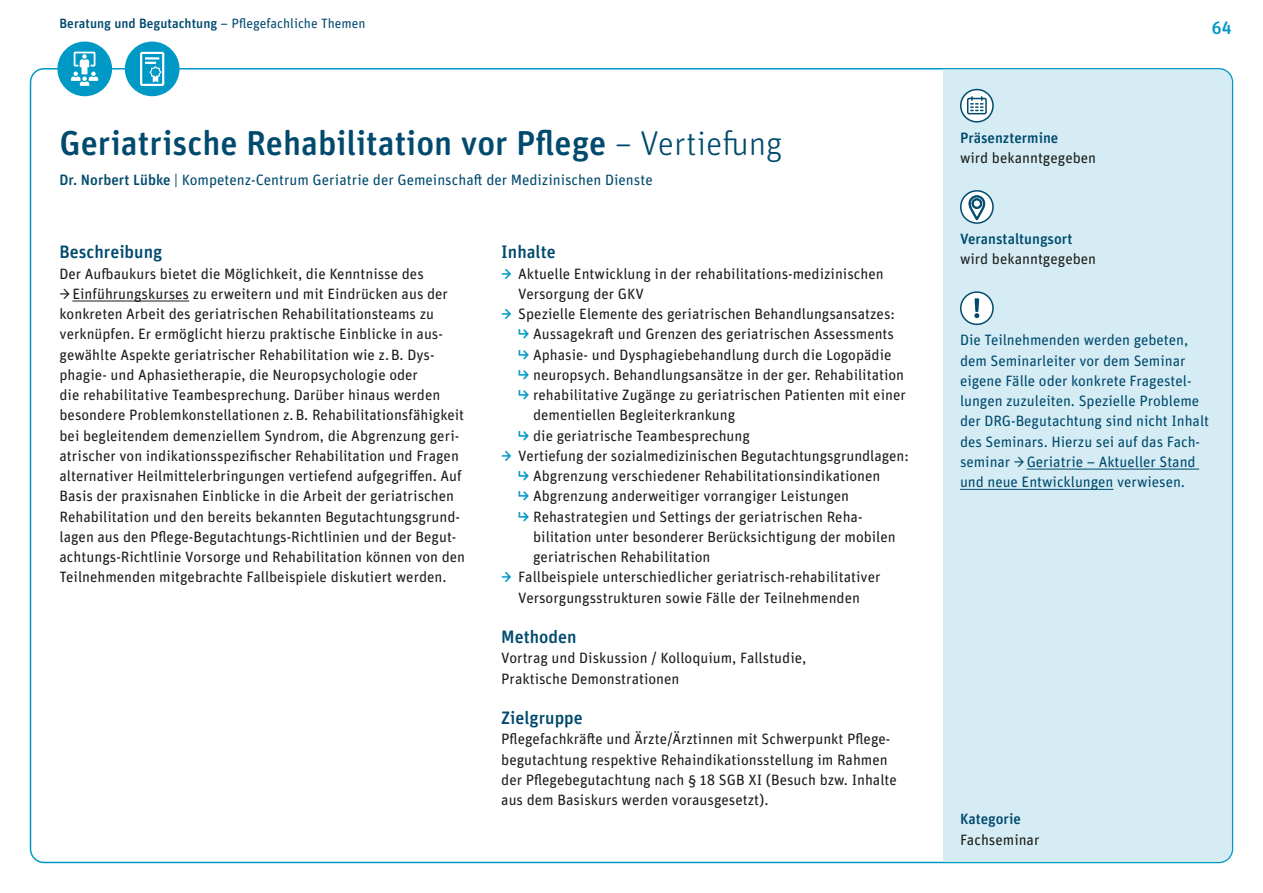
<style>
.page{position:relative;width:1263px;height:893px;background:#fff}
.page>*{position:absolute;margin:0;border:0;box-sizing:border-box;transform-origin:0 0}
.Seminartitel{font:500 34.5px "Unit Rounded Pro";color:#004a6e}
.Absatzheadline{font:500 18px "Unit Rounded Pro";color:#004a6e}
.t1{font:500 18px "Unit Rounded Pro";color:#0099c6}
.Fließtext_10_13_5{font:15px/20.2px "Unit Rounded Pro";color:#1d1d1b}
.Infokasten_Hinweis_blau_10_13_5{font:15px/20.2px "Unit Rounded Pro";color:#004a6e}
.Seminarleitung{font:15px "Unit Rounded Pro";color:#004a6e}
.Infokasten_Fließtext_10_13_5{font:15px "Unit Rounded Pro";color:#1d1d1b}
.Infokasten_Headline_blau{font:500 15px "Unit Rounded Pro";color:#004a6e}
.t2{font:500 13.5px "Unit Rounded Pro";color:#004a6e}
.s1{font-weight:400}
.s2{font-weight:300}
.s3{font-weight:500}
.s4{font-weight:500;color:#0099c6}
</style>
<div class="page">
<div style="left:943px;top:70px;width:289px;height:792px;background:#d5ecf4"></div>
<hr style="left:1027px;top:469px;width:172px;height:1px;background:#004a6e">
<hr style="left:960px;top:489px;width:153px;height:1px;background:#004a6e">
<svg style="left:961px;top:90px;width:32px;height:32px"></svg>
<div style="left:960px;top:89px;width:34px;height:34px;border:2px solid #004a6e;border-radius:50%"></div>
<div style="left:967px;top:98px;width:20px;height:16px;border:2px solid #004a6e"></div>
<svg style="left:971px;top:97px;width:12px;height:14px"></svg>
<svg style="left:961px;top:191px;width:32px;height:32px"></svg>
<div style="left:960px;top:190px;width:34px;height:34px;border:2px solid #004a6e;border-radius:50%"></div>
<svg style="left:968px;top:195px;width:17px;height:25px"></svg>
<div style="left:961px;top:292px;width:32px;height:32px;background:#fff;border-radius:50%"></div>
<div style="left:960px;top:291px;width:34px;height:34px;border:2px solid #004a6e;border-radius:50%"></div>
<svg style="left:974px;top:298px;width:5px;height:20px"></svg>
<hr style="left:72px;top:301px;width:117px;height:1px;background:#1d1d1b">
<div style="left:58px;top:42px;width:53px;height:53px;background:#0099c6;border-radius:50%"></div>
<div style="left:57px;top:42px;width:55px;height:54px;border:2px solid #0099c6;border-radius:50%"></div>
<svg style="left:71px;top:52px;width:27px;height:34px"></svg>
<div style="left:126px;top:42px;width:53px;height:53px;background:#0099c6;border-radius:50%"></div>
<div style="left:125px;top:42px;width:55px;height:54px;border:2px solid #0099c6;border-radius:50%"></div>
<svg style="left:140px;top:52px;width:24px;height:34px"></svg>
<p class="t2" style="left:60px;top:14px;width:308px">Beratung und Begutachtung <span class="s1">– Pflegefachliche Themen</span></p>
<p class="Seminartitel" style="left:60px;top:119px;width:724px">Geriatrische Rehabilitation vor Pflege <span class="s2">– Vertiefung</span></p>
<p class="Seminarleitung" style="left:60px;top:169px;width:595px"><span class="s3">Dr. Norbert Lübke</span> | Kompetenz-Centrum Geriatrie der Gemeinschaft der Medizinischen Dienste</p>
<p class="Absatzheadline" style="left:60px;top:239px;width:104px">Beschreibung</p>
<p class="Fließtext_10_13_5" style="left:60px;top:262px;width:366px">Der Aufbaukurs bietet die Möglichkeit, die Kenntnisse des</p>
<p class="Fließtext_10_13_5" style="left:60px;top:283px;width:407px">→ -Einführungskurses zu erweitern und mit Eindrücken aus der konkreten Arbeit des geriatrischen Rehabilitationsteams zu verknüpfen. Er ermöglicht hierzu praktische Einblicke in aus&shy;gewählte Aspekte geriatrischer Rehabilitation wie z.B. Dys&shy;phagie- und Aphasietherapie, die Neuropsychologie oder<br>die rehabilitative Teambesprechung. Darüber hinaus werden besondere Problemkonstellationen z.B. Rehabilitationsfähigkeit bei begleitendem demenziellem Syndrom, die Abgrenzung geri&shy;atrischer von indikationsspezifischer Rehabilitation und Fragen alternativer Heilmittelerbringungen vertiefend aufgegriffen. Auf Basis der praxisnahen Einblicke in die Arbeit der geriatrischen Rehabilitation und den bereits bekannten Begutachtungsgrund&shy;lagen aus den Pflege-Begutachtungs-Richtlinien und der Begut&shy;achtungs-Richtlinie Vorsorge und Rehabilitation können von den Teilnehmenden mitgebrachte Fallbeispiele diskutiert werden.</p>
<p class="Absatzheadline" style="left:501px;top:239px;width:56px">Inhalte</p>
<p class="Fließtext_10_13_5" style="left:518px;top:262px;width:367px;text-indent:-17px"><span class="s4">→</span> Aktuelle Entwicklung in der rehabilitations-medizinischen<br>Versorgung der GKV</p>
<p class="Fließtext_10_13_5" style="left:501px;top:303px;width:395px"><span class="s4">→</span> Spezielle Elemente des geriatrischen Behandlungsansatzes:</p>
<p class="Fließtext_10_13_5" style="left:518px;top:323px;width:377px"><span class="s4">↳</span> Aussagekraft und Grenzen des geriatrischen Assessments</p>
<p class="Fließtext_10_13_5" style="left:518px;top:343px;width:375px"><span class="s4">↳</span> Aphasie- und Dysphagiebehandlung durch die Logopädie</p>
<p class="Fließtext_10_13_5" style="left:518px;top:364px;width:387px"><span class="s4">↳</span> neuropsych. Behandlungsansätze in der ger. Rehabilitation</p>
<p class="Fließtext_10_13_5" style="left:533px;top:384px;width:374px;text-indent:-15px"><span class="s4">↳</span> rehabilitative Zugänge zu geriatrischen Patienten mit einer dementiellen Begleiterkrankung</p>
<p class="Fließtext_10_13_5" style="left:518px;top:424px;width:233px"><span class="s4">↳</span> die geriatrische Teambesprechung</p>
<p class="Fließtext_10_13_5" style="left:501px;top:445px;width:409px"><span class="s4">→</span> Vertiefung der sozialmedizinischen Begutachtungsgrundlagen:</p>
<p class="Fließtext_10_13_5" style="left:518px;top:465px;width:364px"><span class="s4">↳</span> Abgrenzung verschiedener Rehabilitationsindikationen</p>
<p class="Fließtext_10_13_5" style="left:518px;top:485px;width:332px"><span class="s4">↳</span> Abgrenzung anderweitiger vorrangiger Leistungen</p>
<p class="Fließtext_10_13_5" style="left:533px;top:505px;width:364px;text-indent:-15px"><span class="s4">↳</span> Rehastrategien und Settings der geriatrischen Reha&shy;bilitation unter besonderer Berücksichtigung der mobilen geriatrischen Rehabilitation</p>
<p class="Fließtext_10_13_5" style="left:501px;top:566px;width:381px;text-align:center"><span class="s4">→</span> Fallbeispiele unterschiedlicher geriatrisch-rehabilitativer<br>Versorgungsstrukturen sowie Fälle der Teilnehmenden</p>
<p class="Absatzheadline" style="left:501px;top:624px;width:77px">Methoden</p>
<p class="Fließtext_10_13_5" style="left:501px;top:647px;width:306px">Vortrag und Diskussion / Kolloquium, Fallstudie,<br>Praktische Demonstrationen</p>
<p class="Absatzheadline" style="left:501px;top:705px;width:83px">Zielgruppe</p>
<p class="Fließtext_10_13_5" style="left:501px;top:728px;width:397px">Pflegefachkräfte und Ärzte/Ärztinnen mit Schwerpunkt Pflege&shy;begutachtung respektive Rehaindikationsstellung im Rahmen der Pflegebegutachtung nach § 18 SGB XI (Besuch bzw. Inhalte aus dem Basiskurs werden vorausgesetzt).</p>
<p class="Infokasten_Headline_blau" style="left:960px;top:127px;width:100px">Präsenztermine</p>
<p class="Infokasten_Fließtext_10_13_5" style="left:960px;top:148px;width:138px">wird bekanntgegeben</p>
<p class="Infokasten_Headline_blau" style="left:960px;top:228px;width:114px">Veranstaltungsort</p>
<p class="Infokasten_Fließtext_10_13_5" style="left:960px;top:249px;width:138px">wird bekanntgegeben</p>
<p class="t1" style="left:1212px;top:15px;width:21px">64</p>
<p class="Infokasten_Hinweis_blau_10_13_5" style="left:960px;top:329px;width:251px">Die Teilnehmenden werden gebeten, dem Seminarleiter vor dem Seminar eigene Fälle oder konkrete Fragestel&shy;lungen zuzuleiten. Spezielle Probleme der DRG-Begutachtung sind nicht Inhalt des Seminars. Hierzu sei auf das Fach&shy;seminar →Geriatrie – Aktueller Stand und neue Entwicklungen verwiesen.</p>
<p class="Infokasten_Headline_blau" style="left:960px;top:809px;width:63px">Kategorie</p>
<p class="Infokasten_Fließtext_10_13_5" style="left:960px;top:829px;width:81px">Fachseminar</p>
</div>
